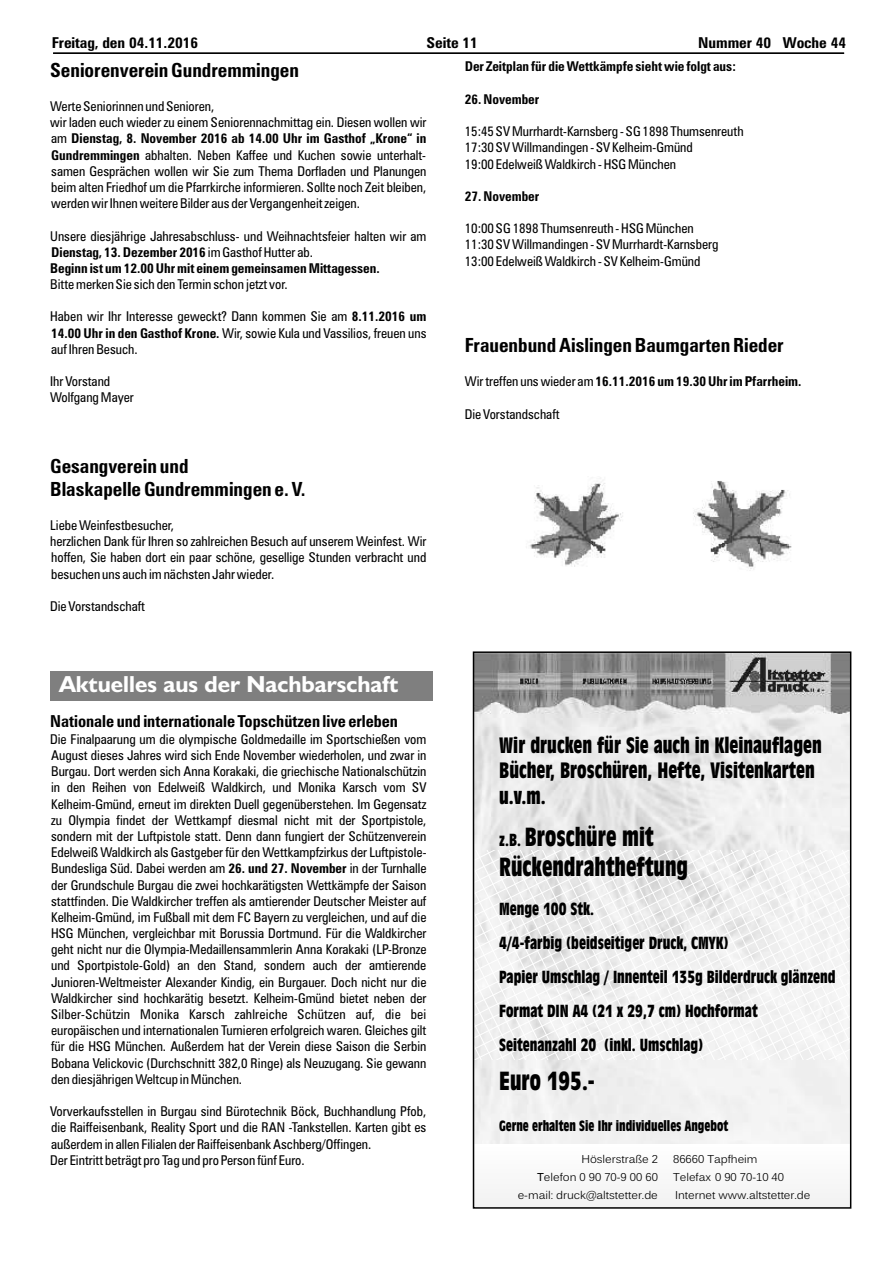
<style>
.page{position:relative;width:893px;height:1263px;background:#fff}
.page>*{position:absolute;margin:0;border:0;box-sizing:border-box;transform-origin:0 0}
.t1{font:700 condensed 24.75px/29.5px "Incised 901 BT";color:#000}
.t2{font:700 24px "Humanist 521 BT";color:#fff}
.t3{font:700 23.25px "Humanist 521 BT";color:#fff}
.t4{font:700 condensed 21px/25px "Incised 901 BT";color:#000}
.t5{font:700 condensed 19.5px/23.4px "Zurich BT";color:#000}
.t6{font:700 condensed 16.5px/33.9px "Incised 901 BT";color:#000}
.t7{font:700 condensed 16.5px "Zurich BT";color:#000}
.t8{font:700 condensed 15px "Zurich BT";letter-spacing:-.005em;color:#000;scale:1.04 1}
.t9{font:700 condensed 13.95px "Incised 901 BT";color:#000}
.t10{font:condensed 13.5px/16.2px "Zurich BT";color:#000}
.t11{font:700 condensed 13.5px "Zurich BT";color:#000}
.t12{font:11.25px/18.3px "Kalinga";color:#000;text-align:right}
.s1{font-weight:700}
.s2{font-weight:400}
.s3{font-size:16.5px}
.s4{font-family:"Arial"}
</style>
<div class="page">
<hr style="left:53px;top:52px;width:791px;height:2px;background:#000">
<div style="left:51px;top:671px;width:382px;height:30px;background:#7f7f7f"></div>
<svg style="left:476px;top:851px;width:372px;height:208px"></svg>
<img style="left:476px;top:654px;width:372px;height:60px">
<div style="left:473px;top:1145px;width:378px;height:63px;background:#f8f8f8"></div>
<div style="left:473px;top:651px;width:378px;height:558px;border:2px solid #000"></div>
<img style="left:529px;top:478px;width:94px;height:89px">
<img style="left:693px;top:481px;width:99px;height:88px">
<p class="t8" style="left:52px;top:37px;width:142px">Freitag, den 04.11.2016</p>
<p class="t8" style="left:427px;top:37px;width:51px">Seite 11</p>
<p class="t8" style="left:698px;top:37px;width:144px">Nummer 40 Woche 44</p>
<h3 class="t5" style="left:50px;top:60px;width:250px">Seniorenverein Gundremmingen</h3>
<p class="t10" style="left:50px;top:99px;width:378px">Werte Seniorinnen und Senioren,<br>wir laden euch wieder zu einem Seniorennachmittag ein. Diesen wollen wir am <span class="s1">Dienstag, 8. November 2016 ab 14.00 Uhr im Gasthof „Krone“ in Gundremmingen</span> abhalten. Neben Kaffee und Kuchen sowie unterhalt&shy;samen Gesprächen wollen wir Sie zum Thema Dorfladen und Planungen beim alten Friedhof um die Pfarrkirche informieren. Sollte noch Zeit bleiben, werden wir Ihnen weitere Bilder aus der Vergangenheit zeigen.</p>
<p class="t10" style="left:50px;top:229px;width:378px">Unsere diesjährige Jahresabschluss- und Weihnachtsfeier halten wir am<br><span class="s1">Dienstag, 13. Dezember 2016</span> im Gasthof Hutter ab.<br><span class="s1">Beginn ist um 12.00 Uhr mit einem gemeinsamen Mittagessen.</span></p>
<p class="t10" style="left:50px;top:277px;width:239px">Bitte merken Sie sich den Termin schon jetzt vor.</p>
<p class="t10" style="left:50px;top:310px;width:378px;text-align:justify">Haben wir Ihr Interesse geweckt? Dann kommen Sie am <span class="s1">8.11.2016 um 14.00 Uhr in den Gasthof Krone.</span> Wir, sowie Kula und Vassilios, freuen uns auf Ihren Besuch.</p>
<p class="t10" style="left:50px;top:375px;width:85px">Ihr Vorstand<br>Wolfgang Mayer</p>
<h3 class="t5" style="left:50px;top:456px;width:257px">Gesangverein und<br>Blaskapelle Gundremmingen e. V.</h3>
<p class="t10" style="left:50px;top:518px;width:378px">Liebe Weinfestbesucher,<br>herzlichen Dank für Ihren so zahlreichen Besuch auf unserem Weinfest. Wir hoffen, Sie haben dort ein paar schöne, gesellige Stunden verbracht und besuchen uns auch im nächsten Jahr wieder.</p>
<p class="t10" style="left:50px;top:599px;width:96px">Die Vorstandschaft</p>
<h2 class="t2" style="left:59px;top:676px;width:209px">Vereinsnachrichten</h2>
<h3 class="t3" style="left:59px;top:677px;width:341px">Aktuelles aus der Nachbarschaft</h3>
<p class="t7" style="left:50px;top:715px;width:349px">Nationale und internationale Topschützen live erleben</p>
<p class="t10" style="left:50px;top:732px;width:378px;text-align:justify">Die Finalpaarung um die olympische Goldmedaille im Sportschießen vom August dieses Jahres wird sich Ende November wiederholen, und zwar in Burgau. Dort werden sich Anna Korakaki, die griechische Nationalschützin in den Reihen von Edelweiß Waldkirch, und Monika Karsch vom SV Kelheim-Gmünd, erneut im direkten Duell gegenüberstehen. Im Gegensatz zu Olympia findet der Wettkampf diesmal nicht mit der Sportpistole, sondern mit der Luftpistole statt. Denn dann fungiert der Schützenverein Edelweiß Waldkirch als Gastgeber für den Wettkampfzirkus der Luftpistole-Bundesliga Süd. Dabei werden am <span class="s1">26. und 27. November</span> in der Turnhalle der Grundschule Burgau die zwei hochkarätigsten Wettkämpfe der Saison stattfinden. Die Waldkircher treffen als amtierender Deutscher Meister auf Kelheim-Gmünd, im Fußball mit dem FC Bayern zu vergleichen, und auf die HSG München, vergleichbar mit Borussia Dortmund. Für die Waldkircher geht nicht nur die Olympia-Medaillensammlerin Anna Korakaki (LP-Bronze und Sportpistole-Gold) an den Stand, sondern auch der amtierende Junioren-Weltmeister Alexander Kindig, ein Burgauer. Doch nicht nur die Waldkircher sind hochkarätig besetzt. Kelheim-Gmünd bietet neben der Silber-Schützin Monika Karsch zahlreiche Schützen auf, die bei europäischen und internationalen Turnieren erfolgreich waren. Gleiches gilt für die HSG München. Außerdem hat der Verein diese Saison die Serbin Bobana Velickovic (Durchschnitt 382,0 Ringe) als Neuzugang. Sie gewann den diesjährigen Weltcup in München.</p>
<p class="t10" style="left:50px;top:1105px;width:378px">Vorverkaufsstellen in Burgau sind Bürotechnik Böck, Buchhandlung Pfob, die Raiffeisenbank, Reality Sport und die RAN -Tankstellen. Karten gibt es außerdem in allen Filialen der Raiffeisenbank Aschberg/Offingen.<br>Der Eintritt beträgt pro Tag und pro Person fünf Euro.</p>
<p class="t11" style="left:465px;top:62px;width:273px">Der Zeitplan für die Wettkämpfe sieht wie folgt aus:</p>
<p class="t11" style="left:465px;top:94px;width:76px">26. November</p>
<p class="t10" style="left:465px;top:125px;width:280px">15:45 SV Murrhardt-Karnsberg - SG 1898 Thumsenreuth<br>17:30 SV Willmandingen - SV Kelheim-Gmünd<br>19:00 Edelweiß Waldkirch - HSG München</p>
<p class="t11" style="left:465px;top:191px;width:76px">27. November</p>
<p class="t10" style="left:465px;top:222px;width:255px">10:00 SG 1898 Thumsenreuth - HSG München<br>11:30 SV Willmandingen - SV Murrhardt-Karnsberg<br>13:00 Edelweiß Waldkirch - SV Kelheim-Gmünd</p>
<h3 class="t5" style="left:465px;top:336px;width:320px">Frauenbund Aislingen Baumgarten Rieder</h3>
<p class="t11" style="left:465px;top:376px;width:338px"><span class="s2">Wir treffen uns wieder am</span> 16.11.2016 um 19.30 Uhr im Pfarrheim.</p>
<p class="t10" style="left:465px;top:407px;width:96px">Die Vorstandschaft</p>
<h3 class="t4" style="left:499px;top:734px;width:324px">Wir drucken für Sie auch in Kleinauflagen<br>Bücher, Broschüren, Hefte, Visitenkarten u.v.m.</h3>
<h1 class="t1" style="left:499px;top:824px;width:190px"><span class="s3">z.B.</span> Broschüre mit<br>Rückendrahtheftung</h1>
<p class="t6" style="left:499px;top:893px;width:338px">Menge 100 Stk.<br>4/4-farbig (beidseitiger Druck, CMYK)<br>Papier Umschlag / Innenteil 135g Bilderdruck glänzend Format DIN A4 (21 x 29,7 cm) Hochformat Seitenanzahl 20 (inkl. Umschlag)</p>
<h1 class="t1" style="left:499px;top:1068px;width:97px">Euro 195.-</h1>
<p class="t9" style="left:499px;top:1120px;width:231px">Gerne erhalten Sie Ihr individuelles Angebot</p>
<p class="t12" style="left:518px;top:1150px;width:142px">Höslerstraße 2<br><span class="s4">T</span>elefon 0 90 70-9 00 60 e-mail: druck@altstetter.de</p>
<p class="t12" style="left:673px;top:1150px;width:139px;text-align:left">86660 Tapfheim<br>Telefax 0 90 70-10 40<br>Internet www.altstetter.de</p>
</div>
